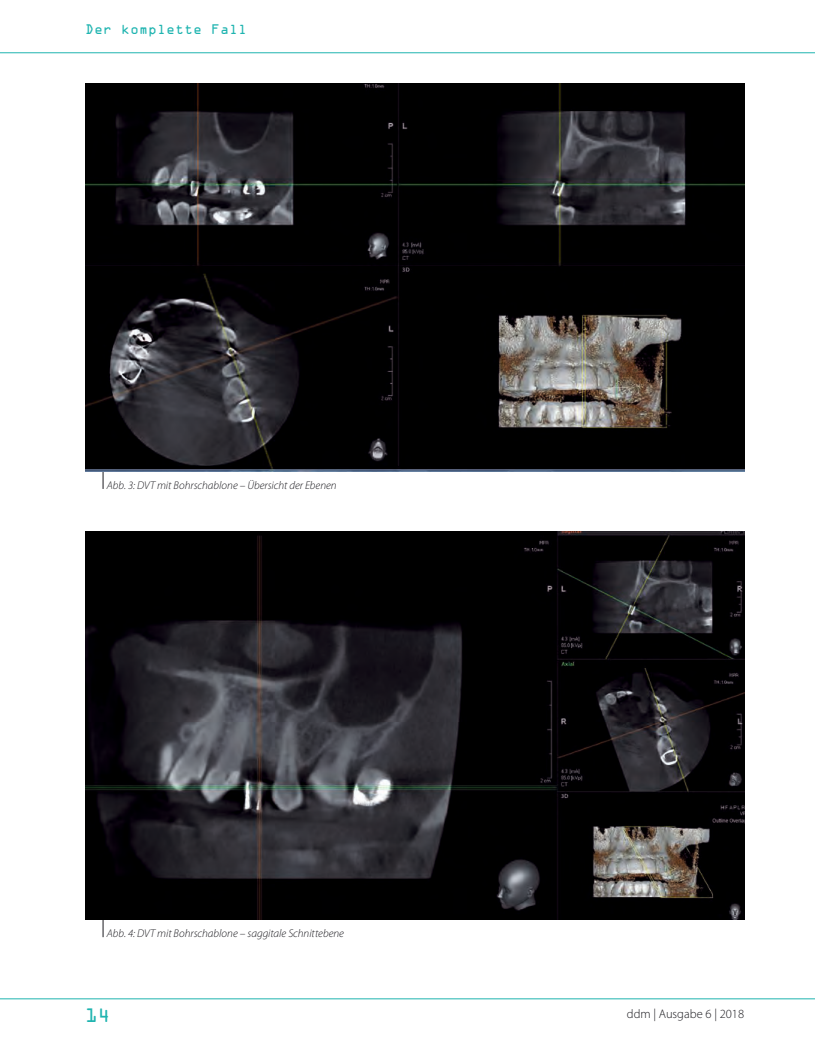
<style>
.page{position:relative;width:815px;height:1063px;background:#fff}
.page>*{position:absolute;margin:0;border:0;box-sizing:border-box;transform-origin:0 0}
.t1{font:17.5px "OCRA Std";color:#1fb4b0}
.t2{font:300 12.5px "Myriad Pro";color:#1b1a1f}
.t3{font:12.5px "OCRA Std";color:#1fb4b0}
.t4{font:italic 300 11.25px "Myriad Pro";color:#1b1a1f}
</style>
<div class="page">
<hr style="left:0;top:52px;width:815px;height:1px;background:#1fb4b0">
<hr style="left:0;top:998px;width:815px;height:1px;background:#1fb4b0">
<svg style="left:103px;top:471px;width:1px;height:18px"></svg>
<svg style="left:103px;top:920px;width:1px;height:17px"></svg>
<img style="left:85px;top:83px;width:659px;height:388px">
<img style="left:85px;top:531px;width:659px;height:389px">
<p class="t3" style="left:85px;top:23px;width:164px">Der komplette Fall</p>
<p class="t4" style="left:107px;top:479px;width:231px">Abb. 3: DVT mit Bohrschablone – Übersicht der Ebenen</p>
<p class="t4" style="left:107px;top:927px;width:239px">Abb. 4: DVT mit Bohrschablone – saggitale Schnittebene</p>
<h1 class="t1" style="left:85px;top:1008px;width:27px">14</h1>
<p class="t2" style="left:627px;top:1006px;width:119px">ddm | Ausgabe 6 | 2018</p>
</div>
